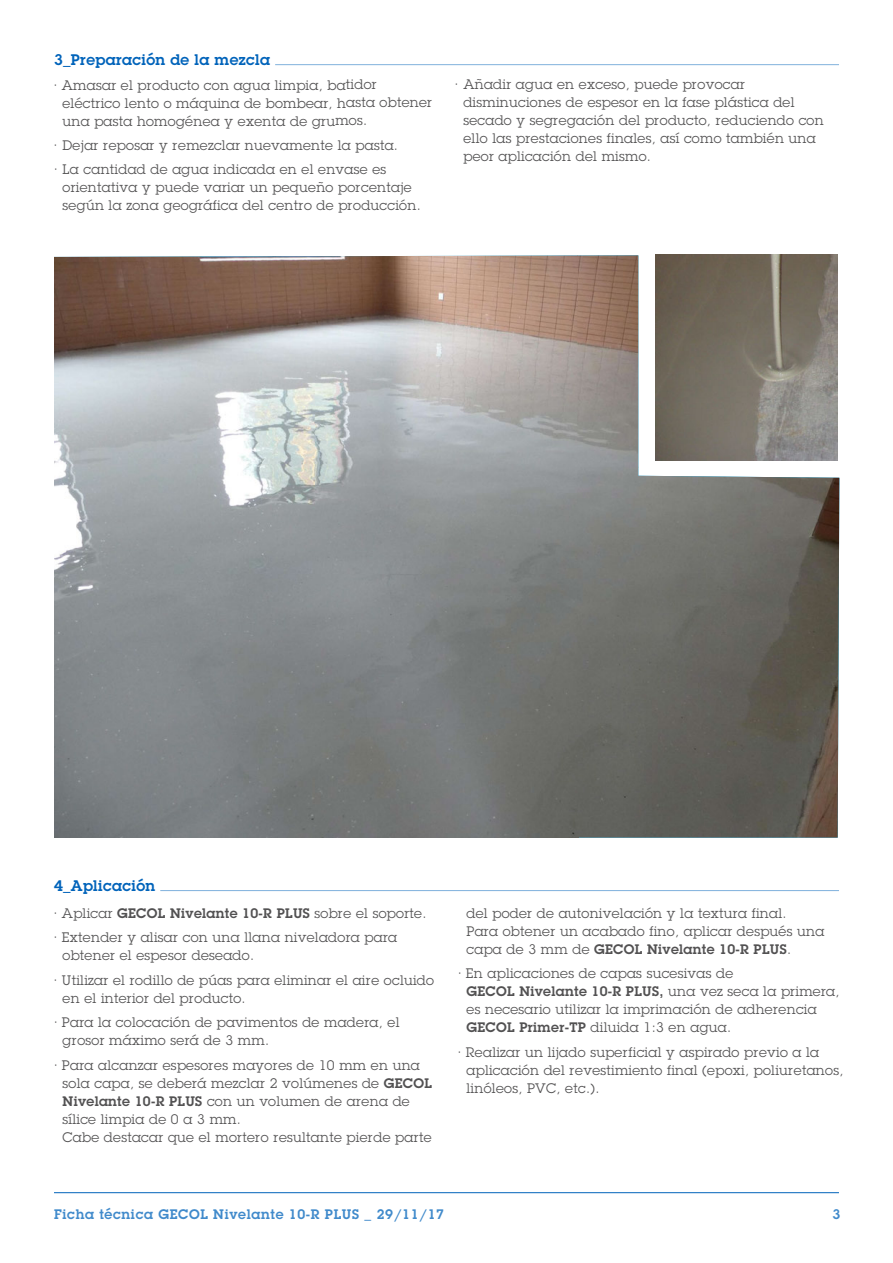
<style>
.page{position:relative;width:893px;height:1263px;background:#fff}
.page>*{position:absolute;margin:0;border:0;box-sizing:border-box;transform-origin:0 0}
.t1{font:600 15px "Lubalin Graph";letter-spacing:.025em;color:#0063ba}
.t2{font:13.5px/18px "Lubalin Graph";letter-spacing:.025em;color:#525152}
.t3{font:600 13.5px "Lubalin Graph";letter-spacing:.05em;color:#408acb}
.s1{font-weight:600}
</style>
<div class="page">
<hr style="left:54px;top:1192px;width:785px;height:1px;background:#0063ba">
<img style="left:54px;top:573px;width:785px;height:265px">
<img style="left:54px;top:255px;width:523px;height:318px">
<img style="left:577px;top:467px;width:262px;height:106px">
<img style="left:577px;top:255px;width:61px;height:212px">
<img style="left:655px;top:255px;width:183px;height:205px">
<hr style="left:275px;top:64px;width:564px;height:1px;background:#80b1dc">
<hr style="left:160px;top:890px;width:679px;height:1px;background:#80b1dc">
<p class="t1" style="left:54px;top:51px;width:217px">3_Preparación de la mezcla</p>
<p class="t2" style="left:62px;top:76px;width:371px;text-indent:-9px">· Amasar el producto con agua limpia, batidor eléctrico lento o máquina de bombear, hasta obtener una pasta homogénea y exenta de grumos.</p>
<p class="t2" style="left:54px;top:133px;width:346px;line-height:24.5px">· Dejar reposar y remezclar nuevamente la pasta. · La cantidad de agua indicada en el envase es</p>
<p class="t2" style="left:63px;top:179px;width:360px">orientativa y puede variar un pequeño porcentaje según la zona geográfica del centro de producción.</p>
<p class="t2" style="left:463px;top:76px;width:362px;text-indent:-9px">· Añadir agua en exceso, puede provocar disminuciones de espesor en la fase plástica del secado y segregación del producto, reduciendo con ello las prestaciones finales, así como también una peor aplicación del mismo.</p>
<p class="t1" style="left:54px;top:877px;width:103px">4_Aplicación</p>
<p class="t2" style="left:54px;top:901px;width:374px;line-height:24.5px">· Aplicar <span class="s1">GECOL Nivelante 10-R PLUS</span> sobre el soporte. · Extender y alisar con una llana niveladora para</p>
<p class="t2" style="left:54px;top:943px;width:382px;line-height:24.5px;text-indent:9px">obtener el espesor deseado.<br>· Utilizar el rodillo de púas para eliminar el aire ocluido</p>
<p class="t2" style="left:54px;top:986px;width:347px;line-height:24.5px;text-indent:9px">en el interior del producto.<br>· Para la colocación de pavimentos de madera, el</p>
<p class="t2" style="left:54px;top:1028px;width:368px;line-height:24.5px;text-indent:9px">grosor máximo será de 3 mm.<br>· Para alcanzar espesores mayores de 10 mm en una</p>
<p class="t2" style="left:63px;top:1074px;width:371px">sola capa, se deberá mezclar 2 volúmenes de <span class="s1">GECOL Nivelante 10-R PLUS</span> con un volumen de arena de sílice limpia de 0 a 3 mm.<br>Cabe destacar que el mortero resultante pierde parte</p>
<p class="t2" style="left:466px;top:904px;width:359px">del poder de autonivelación y la textura final.<br>Para obtener un acabado fino, aplicar después una capa de 3 mm de <span class="s1">GECOL Nivelante 10-R PLUS</span>.</p>
<p class="t2" style="left:467px;top:965px;width:375px;text-indent:-9px">· En aplicaciones de capas sucesivas de<br><span class="s1">GECOL Nivelante 10-R PLUS,</span> una vez seca la primera, es necesario utilizar la imprimación de adherencia <span class="s1">GECOL Primer-TP</span> diluida 1:3 en agua.</p>
<p class="t2" style="left:466px;top:1043px;width:378px;text-indent:-9px">· Realizar un lijado superficial y aspirado previo a la aplicación del revestimiento final (epoxi, poliuretanos, linóleos, PVC, etc.).</p>
<p class="t3" style="left:54px;top:1206px;width:392px">Ficha técnica GECOL Nivelante 10-R PLUS _ 29/11/17</p>
<p class="t3" style="left:832px;top:1206px;width:9px">3</p>
</div>
